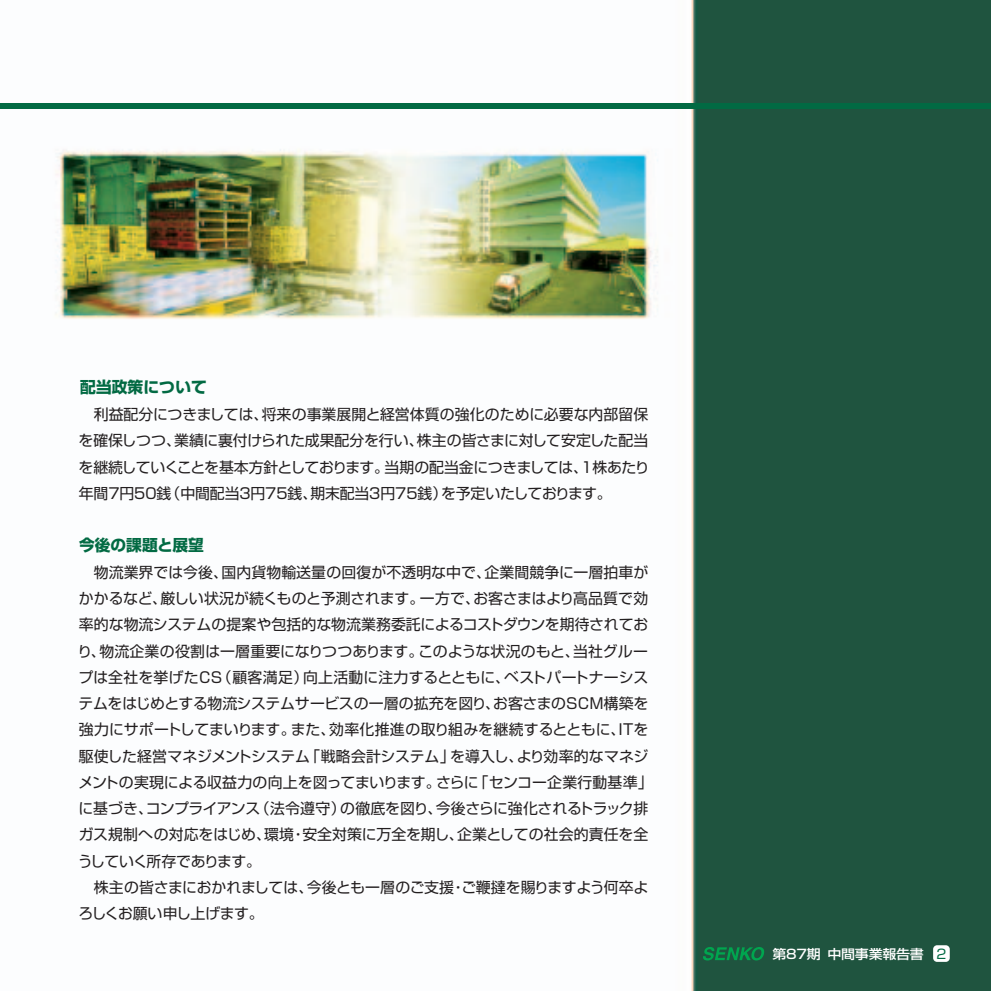
<style>
.page{position:relative;width:991px;height:991px;background:#fff}
.page>*{position:absolute;margin:0;border:0;box-sizing:border-box;transform-origin:0 0}
.t1{font:700 15.75px "Shin Go";color:#026a43}
.t2{font:14.88px/26.2px "Shin Go";letter-spacing:-.01em;color:#231f20;text-align:justify}
.t3{font:500 12.95px "Shin Go";letter-spacing:-.02em;color:#fff;scale:1.08 1}
.s1{font-weight:400;font-size:13.12px;color:#026a43}
</style>
<div class="page">
<img style="left:55px;top:0;width:935px;height:990px">
<div style="left:933px;top:945px;width:16px;height:16px;background:#fff;border-radius:4px"></div>
<div style="left:0;top:103px;width:990px;height:6px;background:#026a43"></div>
<svg style="left:702px;top:947px;width:63px;height:13px"></svg>
<p class="t1" style="left:80px;top:381px;width:128px">配当政策について</p>
<p class="t2" style="left:79px;top:403px;width:572px">　利益配分につきましては、将来の事業展開と経営体質の強化のために必要な内部留保を確保しつつ、業績に裏付けられた成果配分を行い、株主の皆さまに対して安定した配当を継続していくことを基本方針としております。当期の配当金につきましては、1株あたり年間7円50銭（中間配当3円75銭、期末配当3円75銭）を予定いたしております。</p>
<p class="t1" style="left:79px;top:539px;width:126px">今後の課題と展望</p>
<p class="t2" style="left:77px;top:560px;width:577px;text-align:left;text-indent:16px">物流業界では今後、国内貨物輸送量の回復が不透明な中で、企業間競争に一層拍車がかかるなど、厳しい状況が続くものと予測されます。一方で、お客さまはより高品質で効率的な物流システムの提案や包括的な物流業務委託によるコストダウンを期待されており、物流企業の役割は一層重要になりつつあります。このような状況のもと、当社グループは全社を挙げたＣＳ（顧客満足）向上活動に注力するとともに、ベストパートナーシステムをはじめとする物流システムサービスの一層の拡充を図り、お客さまのＳＣＭ構築を強力にサポートしてまいります。また、効率化推進の取り組みを継続するとともに、ITを駆使した経営マネジメントシステム「戦略会計システム」を導入し、より効率的なマネジメントの実現による収益力の向上を図ってまいります。さらに「センコー企業行動基準」に基づき、コンプライアンス（法令遵守）の徹底を図り、今後さらに強化されるトラック排ガス規制への対応をはじめ、環境・安全対策に万全を期し、企業としての社会的責任を全うしていく所存であります。<br>　株主の皆さまにおかれましては、今後とも一層のご支援・ご鞭撻を賜りますよう何卒よろしくお願い申し上げます。</p>
<p class="t3" style="left:772px;top:949px;width:163px">第87期 中間事業報告書 <span class="s1">2</span></p>
</div>
